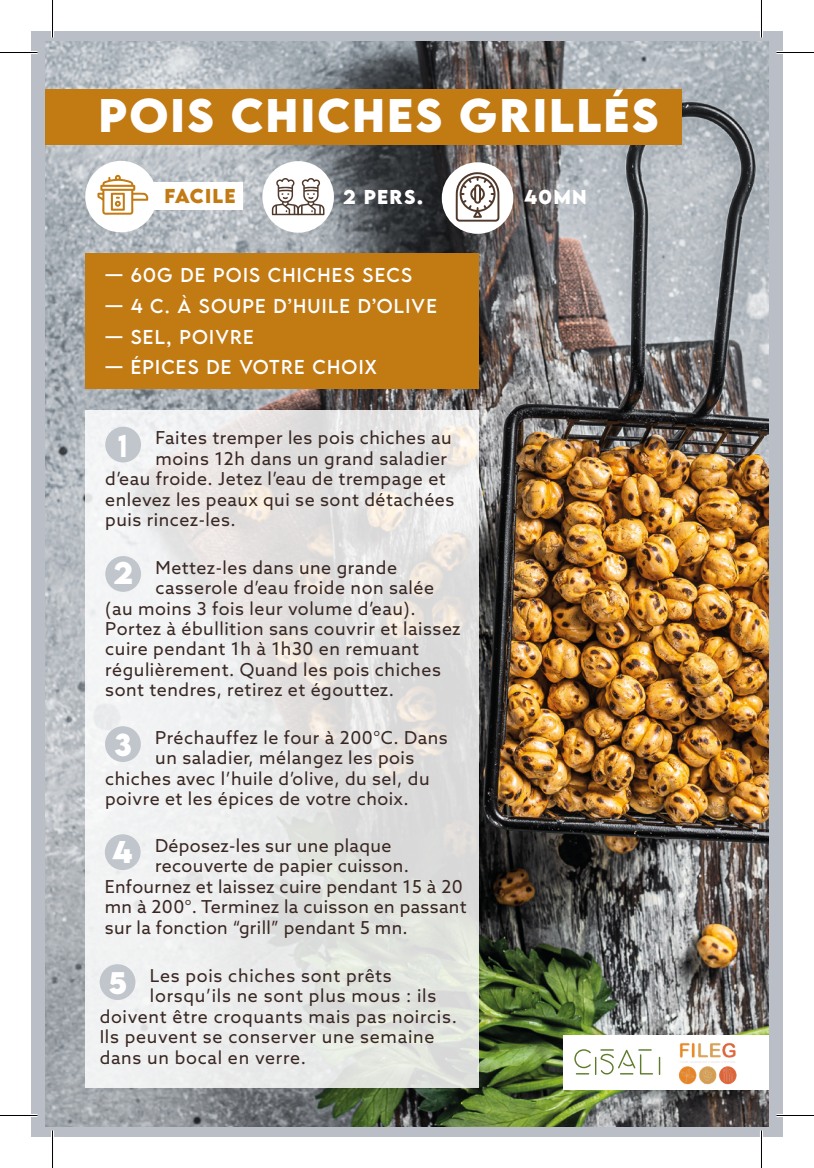
<style>
.page{position:relative;width:814px;height:1168px;background:#fff}
.page>*{position:absolute;margin:0;border:0;box-sizing:border-box;transform-origin:0 0}
.t1{font:700 42px "LEMONMILK";letter-spacing:.05em;color:#fff}
.t2{font:700 27.75px "LEMONMILK";color:#fff}
.t3{font:500 27.75px "LEMONMILK";color:#fff}
.t4{font:17.75px "Azo Sans";letter-spacing:.03em;color:#392723}
.t5{font:17.75px "LEMONMILK";letter-spacing:.07em;color:#fff}
.t6{font:700 17.75px "LEMONMILK";letter-spacing:.07em;color:#fff}
.t7{font:700 17.75px "LEMONMILK";letter-spacing:.07em;color:#c27a13}
</style>
<div class="page">
<div style="left:31px;top:31px;width:751px;height:1106px;background:#b9bec7"></div>
<img style="left:45px;top:42px;width:723px;height:1084px">
<div style="left:563px;top:1036px;width:205px;height:54px;background:#fff"></div>
<div style="left:45px;top:89px;width:637px;height:55px;background:#c27a13"></div>
<svg style="left:85px;top:411px;width:393px;height:677px;background:#e7e7e6"></svg>
<div style="left:85px;top:253px;width:393px;height:136px;background:#c27a13"></div>
<div style="left:262px;top:161px;width:72px;height:72px;background:#fff;border-radius:50%"></div>
<svg style="left:272px;top:178px;width:52px;height:37px"></svg>
<div style="left:442px;top:162px;width:71px;height:72px;background:#fff;border-radius:50%"></div>
<svg style="left:456px;top:172px;width:43px;height:50px"></svg>
<div style="left:105px;top:427px;width:36px;height:35px;background:#c1c6cc;border-radius:50%"></div>
<div style="left:105px;top:556px;width:36px;height:36px;background:#c1c6cc;border-radius:50%"></div>
<div style="left:105px;top:726px;width:36px;height:36px;background:#c1c6cc;border-radius:50%"></div>
<div style="left:105px;top:834px;width:36px;height:36px;background:#c1c6cc;border-radius:50%"></div>
<div style="left:100px;top:964px;width:35px;height:36px;background:#c1c6cc;border-radius:50%"></div>
<div style="left:141px;top:182px;width:101px;height:28px;background:#fff"></div>
<div style="left:85px;top:161px;width:72px;height:71px;background:#fff;border-radius:50%"></div>
<svg style="left:97px;top:175px;width:51px;height:40px"></svg>
<svg style="left:659px;top:1057px;width:1px;height:18px"></svg>
<svg style="left:574px;top:1049px;width:79px;height:26px"></svg>
<img style="left:678px;top:1042px;width:59px;height:43px">
<hr style="left:0;top:51px;width:38px;height:3px;background:#fff">
<hr style="left:776px;top:51px;width:38px;height:3px;background:#fff">
<hr style="left:0;top:1114px;width:38px;height:3px;background:#fff">
<hr style="left:776px;top:1114px;width:38px;height:3px;background:#fff">
<hr style="left:51px;top:0;width:3px;height:38px;background:#fff">
<hr style="left:51px;top:1130px;width:3px;height:38px;background:#fff">
<hr style="left:760px;top:0;width:3px;height:38px;background:#fff">
<hr style="left:760px;top:1130px;width:3px;height:38px;background:#fff">
<hr style="left:0;top:52px;width:38px;height:1px;background:#000">
<hr style="left:776px;top:52px;width:38px;height:1px;background:#000">
<hr style="left:0;top:1115px;width:38px;height:1px;background:#000">
<hr style="left:776px;top:1115px;width:38px;height:1px;background:#000">
<hr style="left:52px;top:0;width:1px;height:38px;background:#000">
<hr style="left:52px;top:1130px;width:1px;height:38px;background:#000">
<hr style="left:761px;top:0;width:1px;height:38px;background:#000">
<hr style="left:761px;top:1130px;width:1px;height:38px;background:#000">
<p class="t1" style="left:99px;top:87px;width:561px">POIS CHICHES GRILLÉS</p>
<p class="t7" style="left:164px;top:184px;width:73px">FACILE</p>
<p class="t6" style="left:343px;top:185px;width:81px">2 PERS.</p>
<p class="t6" style="left:524px;top:185px;width:64px">40MN</p>
<p class="t5" style="left:105px;top:264px;width:308px">— 60G DE POIS CHICHES SECS</p>
<p class="t5" style="left:105px;top:294px;width:333px">— 4 C. À SOUPE D’HUILE D’OLIVE</p>
<p class="t5" style="left:105px;top:325px;width:150px">— SEL, POIVRE</p>
<p class="t5" style="left:105px;top:356px;width:273px">— ÉPICES DE VOTRE CHOIX</p>
<p class="t4" style="left:155px;top:426px;width:298px">Faites tremper les pois chiches au</p>
<p class="t4" style="left:155px;top:447px;width:293px">moins 12h dans un grand saladier</p>
<p class="t4" style="left:105px;top:467px;width:342px">d’eau froide. Jetez l’eau de trempage et</p>
<p class="t4" style="left:105px;top:488px;width:351px">enlevez les peaux qui se sont détachées</p>
<p class="t4" style="left:105px;top:508px;width:132px">puis rincez-les.</p>
<p class="t3" style="left:118px;top:428px;width:11px">1</p>
<p class="t4" style="left:155px;top:556px;width:243px">Mettez-les dans une grande</p>
<p class="t4" style="left:155px;top:576px;width:280px">casserole d’eau froide non salée</p>
<p class="t4" style="left:105px;top:597px;width:312px">(au moins 3 fois leur volume d’eau).</p>
<p class="t4" style="left:105px;top:617px;width:357px">Portez à ébullition sans couvrir et laissez</p>
<p class="t4" style="left:105px;top:637px;width:315px">cuire pendant 1h à 1h30 en remuant</p>
<p class="t4" style="left:105px;top:658px;width:337px">régulièrement. Quand les pois chiches</p>
<p class="t4" style="left:105px;top:678px;width:290px">sont tendres, retirez et égouttez.</p>
<p class="t2" style="left:113px;top:554px;width:21px">2</p>
<p class="t4" style="left:155px;top:726px;width:294px">Préchauffez le four à 200°C. Dans</p>
<p class="t4" style="left:155px;top:746px;width:261px">un saladier, mélangez les pois</p>
<p class="t4" style="left:105px;top:767px;width:326px">chiches avec l’huile d’olive, du sel, du</p>
<p class="t4" style="left:105px;top:787px;width:305px">poivre et les épices de votre choix.</p>
<p class="t2" style="left:114px;top:726px;width:19px">3</p>
<p class="t4" style="left:155px;top:834px;width:238px">Déposez-les sur une plaque</p>
<p class="t4" style="left:155px;top:854px;width:255px">recouverte de papier cuisson.</p>
<p class="t4" style="left:105px;top:875px;width:359px">Enfournez et laissez cuire pendant 15 à 20</p>
<p class="t4" style="left:105px;top:895px;width:363px">mn à 200°. Terminez la cuisson en passant</p>
<p class="t4" style="left:105px;top:916px;width:304px">sur la fonction “grill” pendant 5 mn.</p>
<p class="t2" style="left:112px;top:833px;width:22px">4</p>
<p class="t4" style="left:150px;top:964px;width:243px">Les pois chiches sont prêts</p>
<p class="t4" style="left:150px;top:984px;width:288px">lorsqu’ils ne sont plus mous : ils</p>
<p class="t4" style="left:100px;top:1005px;width:359px">doivent être croquants mais pas noircis.</p>
<p class="t4" style="left:100px;top:1025px;width:336px">Ils peuvent se conserver une semaine</p>
<p class="t4" style="left:100px;top:1046px;width:208px">dans un bocal en verre.</p>
<p class="t2" style="left:108px;top:964px;width:20px">5</p>
</div>
